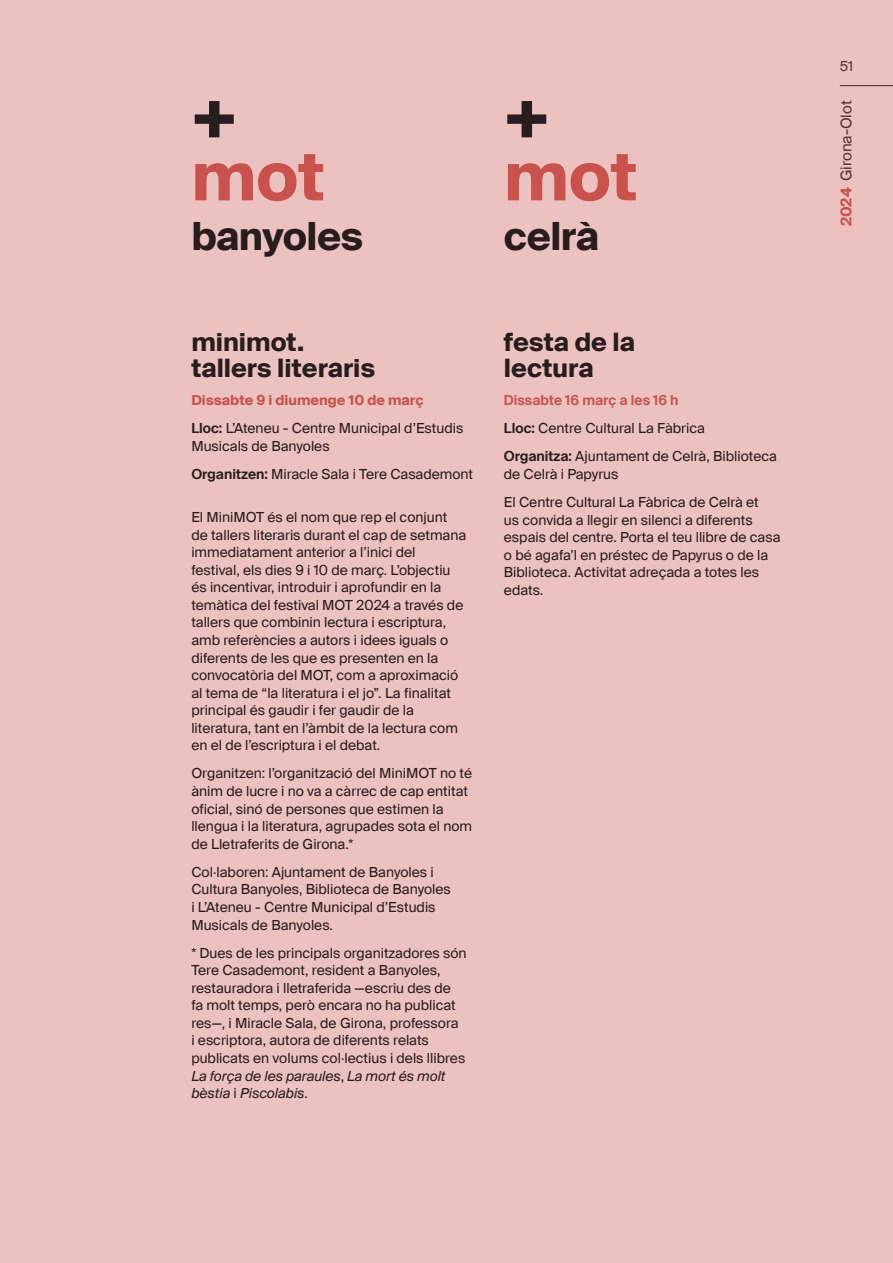
<style>
.page{position:relative;width:893px;height:1263px;background:#ecc2c0}
.page>*{position:absolute;margin:0;border:0;box-sizing:border-box;transform-origin:0 0}
.t1{font:700 67.5px "Suisse Intl";color:#c9524c}
.t2{font:700 67.5px "Suisse Intl";color:#271d1c}
.t3{font:700 39px "Suisse Intl";letter-spacing:-.015em;color:#271d1c}
.t4{font:700 25.5px/25.5px "Suisse Intl";color:#271d1c}
.t5{font:15px "Suisse Intl";color:#271d1c}
.t6{font:13.95px/17.5px "Suisse Intl";color:#271d1c}
.s1{font-weight:700;color:#c9524c}
.s2{font-weight:600}
.s3{font-style:italic}
.s4{font-weight:600;color:#c9524c}
</style>
<div class="page">
<h1 class="t2" style="left:191px;top:71px;width:47px">+</h1>
<h1 class="t1" style="left:191px;top:134px;width:135px">mot</h1>
<h1 class="t2" style="left:504px;top:71px;width:47px">+</h1>
<h1 class="t1" style="left:504px;top:134px;width:135px">mot</h1>
<h2 class="t3" style="left:191px;top:212px;width:173px">banyoles</h2>
<h2 class="t3" style="left:504px;top:212px;width:97px">celrà</h2>
<h3 class="t4" style="left:191px;top:330px;width:185px">minimot. tallers literaris</h3>
<p class="t6" style="left:191px;top:386px;width:274px;line-height:28.2px"><span class="s1">Dissabte 9 i diumenge 10 de març<br></span><span class="s2">Lloc:</span> L’Ateneu - Centre Municipal d’Estudis</p>
<p class="t6" style="left:191px;top:432px;width:283px;line-height:28.2px">Musicals de Banyoles<br><span class="s2">Organitzen:</span> Miracle Sala i Tere Casademont</p>
<p class="t6" style="left:191px;top:509px;width:276px">El MiniMOT és el nom que rep el conjunt de tallers literaris durant el cap de setmana immediatament anterior a l’inici del festival, els dies 9 i 10 de març. L’objectiu és incentivar, introduir i aprofundir en la temàtica del festival MOT 2024 a través de tallers que combinin lectura i escriptura, amb referències a autors i idees iguals o diferents de les que es presenten en la convocatòria del MOT, com a aproximació al tema de “la literatura i el jo”. La finalitat principal és gaudir i fer gaudir de la literatura, tant en l’àmbit de la lectura com en el de l’escriptura i el debat.</p>
<p class="t6" style="left:191px;top:765px;width:282px">Organitzen: l’organització del MiniMOT no té ànim de lucre i no va a càrrec de cap entitat oficial, sinó de persones que estimen la llengua i la literatura, agrupades sota el nom de Lletraferits de Girona.*</p>
<p class="t6" style="left:191px;top:863px;width:261px">Col·laboren: Ajuntament de Banyoles i Cultura Banyoles, Biblioteca de Banyoles i L’Ateneu - Centre Municipal d’Estudis Musicals de Banyoles.</p>
<p class="t6" style="left:191px;top:944px;width:277px">* Dues de les principals organitzadores són Tere Casademont, resident a Banyoles, restauradora i lletraferida —escriu des de<br>fa molt temps, però encara no ha publicat res—, i Miracle Sala, de Girona, professora<br>i escriptora, autora de diferents relats publicats en volums col·lectius i dels llibres <span class="s3">La força de les paraules</span>, <span class="s3">La mort és molt bèstia</span> i <span class="s3">Piscolabis</span>.</p>
<h3 class="t4" style="left:504px;top:330px;width:133px">festa de la lectura</h3>
<p class="t6" style="left:504px;top:386px;width:274px;line-height:28.2px"><span class="s4">Dissabte 16 març a les 16 h<br></span><span class="s2">Lloc:</span> Centre Cultural La Fàbrica<br><span class="s2">Organitza:</span> Ajuntament de Celrà, Biblioteca</p>
<p class="t6" style="left:504px;top:460px;width:256px;line-height:28.2px">de Celrà i Papyrus<br>El Centre Cultural La Fàbrica de Celrà et</p>
<p class="t6" style="left:504px;top:511px;width:278px">us convida a llegir en silenci a diferents espais del centre. Porta el teu llibre de casa o bé agafa’l en préstec de Papyrus o de la Biblioteca. Activitat adreçada a totes les edats.</p>
<p class="t6" style="left:840px;top:58px;width:15px">51</p>
<p class="t5" style="left:837px;top:226px;width:127px;rotate:-90deg"><span class="s1">2024</span> Girona-Olot</p>
</div>
